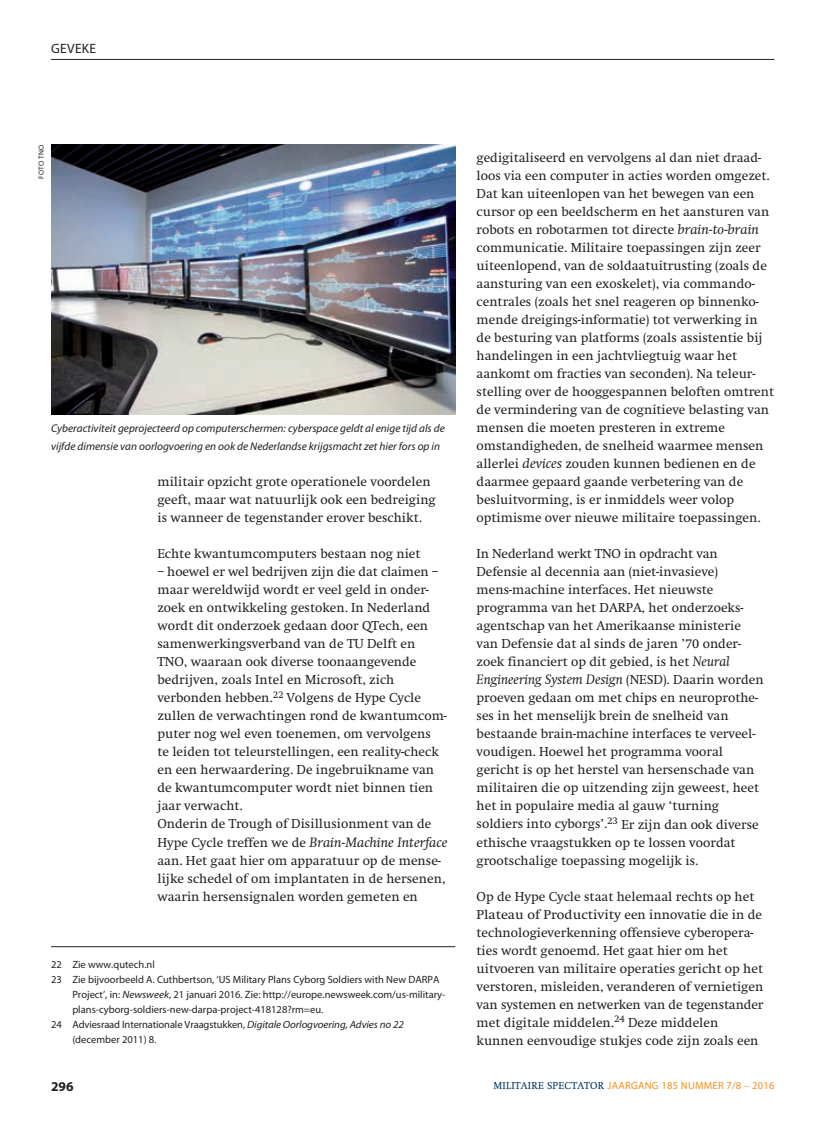
<style>
.page{position:relative;width:817px;height:1136px;background:#fff}
.page>*{position:absolute;margin:0;border:0;box-sizing:border-box;transform-origin:0 0}
.t1{font:13.5px/18px "Swift";color:#231f20}
.t2{font:13.5px "Myriad Pro";letter-spacing:.02em;color:#231f20}
.t3{font:700 13.5px "Myriad Pro";color:#231f20}
.t4{font:italic 11.25px/18px "Myriad Pro";color:#231f20}
.t5{font:10.5px "Myriad Pro";color:#231f20}
.t6{font:10.5px "Myriad Pro";letter-spacing:.025em;color:#f68f1e}
.t7{font:7.5px "Myriad Pro";letter-spacing:.02em;color:#231f20}
.s1{font-style:italic}
.s2{font-family:"Swift";color:#003562}
</style>
<div class="page">
<hr style="left:51px;top:59px;width:723px;height:1px;background:#231f20">
<hr style="left:51px;top:946px;width:404px;height:1px;background:#231f20">
<img style="left:51px;top:144px;width:404px;height:270px">
<p class="t2" style="left:51px;top:41px;width:46px">GEVEKE</p>
<p class="t7" style="left:37px;top:179px;width:36px;rotate:-90deg">FOTO TNO</p>
<p class="t4" style="left:51px;top:419px;width:395px">Cyberactiviteit geprojecteerd op computerschermen: cyberspace geldt al enige tijd als de vijfde dimensie van oorlogvoering en ook de Nederlandse krijgsmacht zet hier fors op in</p>
<p class="t1" style="left:157px;top:473px;width:280px">militair opzicht grote operationele voordelen geeft, maar wat natuurlijk ook een bedreiging is wanneer de tegenstander erover beschikt.</p>
<p class="t1" style="left:157px;top:545px;width:264px">Echte kwantumcomputers bestaan nog niet</p>
<p class="t1" style="left:157px;top:563px;width:292px">– hoewel er wel bedrijven zijn die dat claimen – maar wereldwijd wordt er veel geld in onder&shy;zoek en ontwikkeling gestoken. In Nederland wordt dit onderzoek gedaan door QTech, een samenwerkingsverband van de TU Delft en TNO, waaraan ook diverse toonaangevende bedrijven, zoals Intel en Microsoft, zich verbonden hebben.<sup>22</sup> Volgens de Hype Cycle zullen de verwachtingen rond de kwantumcom&shy;puter nog wel even toenemen, om vervolgens<br>te leiden tot teleurstellingen, een reality-check en een herwaardering. De ingebruikname van de kwantumcomputer wordt niet binnen tien jaar verwacht.<br>Onderin de Trough of Disillusionment van de Hype Cycle treffen we de <span class="s1">Brain-Machine Interface </span>aan. Het gaat hier om apparatuur op de mense&shy;lijke schedel of om implantaten in de hersenen, waarin hersensignalen worden gemeten en</p>
<p class="t5" style="left:51px;top:958px;width:105px">22 Zie www.qutech.nl</p>
<p class="t5" style="left:51px;top:973px;width:390px">23 Zie bijvoorbeeld A. Cuthbertson, ‘US Military Plans Cyborg Soldiers with New DARPA</p>
<p class="t5" style="left:72px;top:988px;width:374px">Project’, in: <span class="s1">Newsweek</span>, 21 januari 2016. Zie: http://europe.newsweek.com/us-military-</p>
<p class="t5" style="left:72px;top:1003px;width:252px">plans-cyborg-soldiers-new-darpa-project-418128?rm=eu.</p>
<p class="t5" style="left:51px;top:1018px;width:354px">24 Adviesraad Internationale Vraagstukken, <span class="s1">Digitale Oorlogvoering, Advies no 22</span></p>
<p class="t5" style="left:72px;top:1033px;width:86px">(december 2011) 8.</p>
<p class="t1" style="left:476px;top:149px;width:299px">gedigitaliseerd en vervolgens al dan niet draad&shy;loos via een computer in acties worden omgezet.<br>Dat kan uiteenlopen van het bewegen van een cursor op een beeldscherm en het aansturen van robots en robotarmen tot directe <span class="s1">brain-to-brain </span>communicatie. Militaire toepassingen zijn zeer uiteenlopend, van de soldaatuitrusting (zoals de aansturing van een exoskelet), via commando&shy;centrales (zoals het snel reageren op binnenko&shy;mende dreigings-informatie) tot verwerking in de besturing van platforms (zoals assistentie bij handelingen in een jachtvliegtuig waar het aankomt om fracties van seconden). Na teleur&shy;stelling over de hooggespannen beloften omtrent de vermindering van de cognitieve belasting van mensen die moeten presteren in extreme omstandigheden, de snelheid waarmee mensen allerlei <span class="s1">devices</span> zouden kunnen bedienen en de daarmee gepaard gaande verbetering van de besluitvorming, is er inmiddels weer volop optimisme over nieuwe militaire toepassingen.</p>
<p class="t1" style="left:476px;top:545px;width:288px">In Nederland werkt TNO in opdracht van Defensie al decennia aan (niet-invasieve) mens-machine interfaces. Het nieuwste programma van het DARPA, het onderzoeks&shy;agentschap van het Amerikaanse ministerie van Defensie dat al sinds de jaren ’70 onder&shy;zoek financiert op dit gebied, is het <span class="s1">Neural Engineering System Design</span> (NESD). Daarin worden proeven gedaan om met chips en neuroprothe&shy;ses in het menselijk brein de snelheid van bestaande brain-machine interfaces te verveel&shy;voudigen. Hoewel het programma vooral gericht is op het herstel van hersenschade van militairen die op uitzending zijn geweest, heet het in populaire media al gauw ‘turning soldiers into cyborgs’.<sup>23</sup> Er zijn dan ook diverse ethische vraagstukken op te lossen voordat grootschalige toepassing mogelijk is.</p>
<p class="t1" style="left:476px;top:887px;width:288px">Op de Hype Cycle staat helemaal rechts op het Plateau of Productivity een innovatie die in de technologieverkenning offensieve cyberopera&shy;ties wordt genoemd. Het gaat hier om het uitvoeren van militaire operaties gericht op het verstoren, misleiden, veranderen of vernietigen van systemen en netwerken van de tegenstander met digitale middelen.<sup>24</sup> Deze middelen kunnen eenvoudige stukjes code zijn zoals een</p>
<p class="t3" style="left:51px;top:1078px;width:24px">296</p>
<p class="t6" style="left:493px;top:1079px;width:282px"><span class="s2">MILITAIRE SPECTATOR</span> JAARGANG 185 NUMMER 7/8 – 2016</p>
</div>
